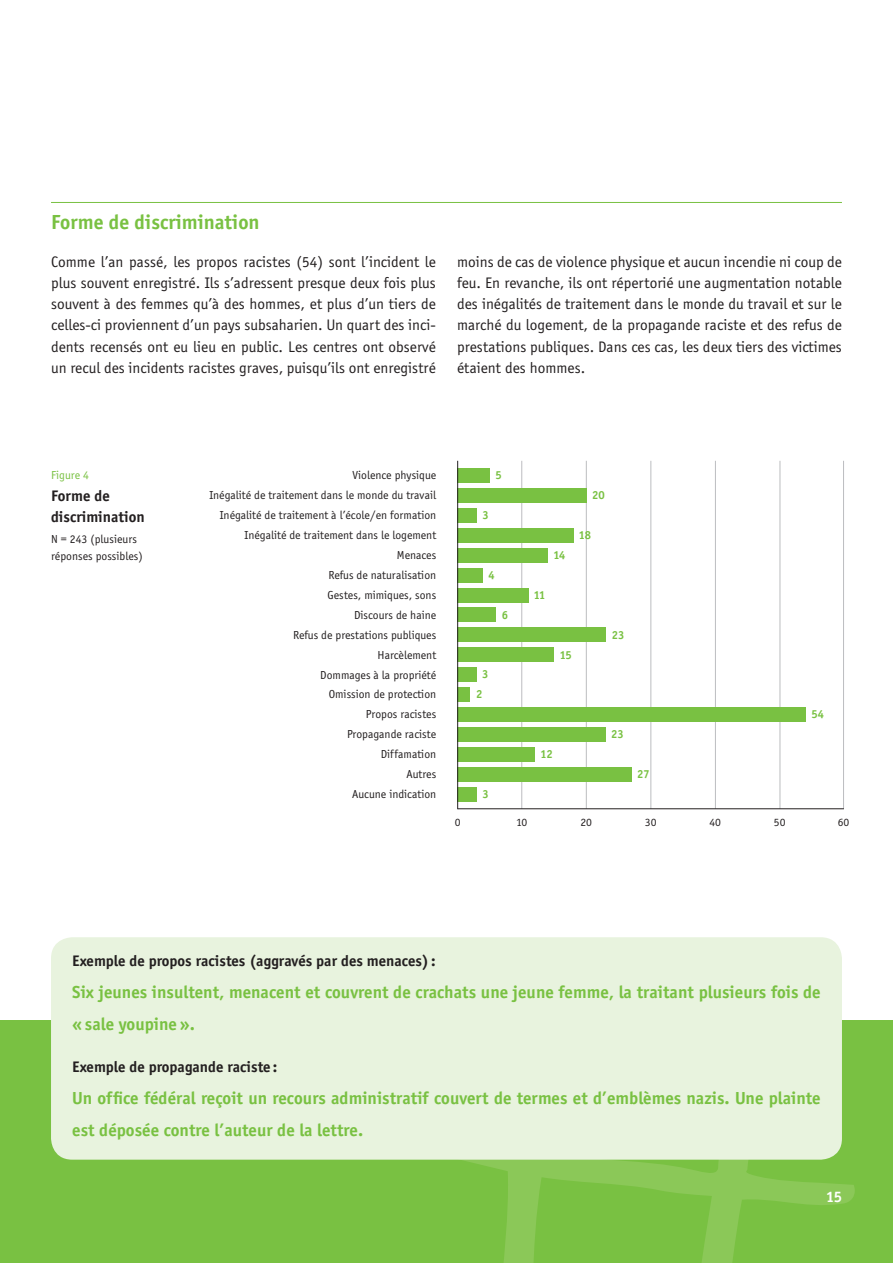
<style>
.page{position:relative;width:893px;height:1263px;background:#fff}
.page>*{position:absolute;margin:0;border:0;box-sizing:border-box;transform-origin:0 0}
.t1{font:700 21px "Officina Sans";color:#79c142}
.t2{font:700 18px/32px "Officina Sans";color:#79c142}
.t3{font:15.75px/21.3px "Officina Sans";color:#231f20;text-align:justify}
.t4{font:700 15.75px/21.3px "Officina Sans";color:#231f20}
.t5{font:700 15.75px "Officina Sans";color:#fff}
.t6{font:12px/20px "Officina Sans";color:#231f20}
.t7{font:700 12px/20px "Officina Sans";letter-spacing:-.015em;color:#79c142;text-align:center}
.t8{font:12px "Officina Sans";color:#79c142}
.t9{font:11.4px "Officina Sans";color:#231f20;scale:1.05 1}
</style>
<div class="page">
<div style="left:0;top:1020px;width:892px;height:243px;background:#79c142"></div>
<svg style="left:51px;top:1143px;width:804px;height:120px"></svg>
<hr style="left:51px;top:202px;width:791px;height:1px;background:#79c142">
<div style="left:51px;top:937px;width:791px;height:223px;background:#e8f3de;border-radius:21px"></div>
<hr style="left:521px;top:461px;width:1px;height:348px;background:#bcbdc0">
<hr style="left:586px;top:461px;width:1px;height:348px;background:#bcbdc0">
<hr style="left:650px;top:461px;width:1px;height:348px;background:#bcbdc0">
<hr style="left:715px;top:461px;width:1px;height:348px;background:#bcbdc0">
<hr style="left:780px;top:461px;width:1px;height:348px;background:#bcbdc0">
<div style="left:457px;top:787px;width:20px;height:15px;background:#79c142"></div>
<div style="left:457px;top:767px;width:175px;height:15px;background:#79c142"></div>
<div style="left:457px;top:747px;width:78px;height:15px;background:#79c142"></div>
<div style="left:457px;top:727px;width:149px;height:15px;background:#79c142"></div>
<div style="left:457px;top:707px;width:349px;height:15px;background:#79c142"></div>
<div style="left:457px;top:687px;width:13px;height:15px;background:#79c142"></div>
<div style="left:457px;top:667px;width:20px;height:15px;background:#79c142"></div>
<div style="left:457px;top:647px;width:97px;height:15px;background:#79c142"></div>
<div style="left:457px;top:627px;width:149px;height:15px;background:#79c142"></div>
<div style="left:457px;top:607px;width:39px;height:15px;background:#79c142"></div>
<div style="left:457px;top:587px;width:71px;height:15px;background:#79c142"></div>
<div style="left:457px;top:568px;width:26px;height:14px;background:#79c142"></div>
<div style="left:457px;top:548px;width:91px;height:15px;background:#79c142"></div>
<div style="left:457px;top:528px;width:117px;height:15px;background:#79c142"></div>
<div style="left:457px;top:508px;width:20px;height:15px;background:#79c142"></div>
<div style="left:457px;top:488px;width:130px;height:15px;background:#79c142"></div>
<div style="left:457px;top:468px;width:33px;height:15px;background:#79c142"></div>
<hr style="left:843px;top:461px;width:1px;height:348px;background:#bcbdc0">
<hr style="left:458px;top:808px;width:386px;height:1px;background:#231f20">
<hr style="left:457px;top:461px;width:1px;height:348px;background:#231f20">
<h1 class="t1" style="left:51px;top:209px;width:210px">Forme de discrimination</h1>
<p class="t3" style="left:51px;top:251px;width:386px">Comme l’an passé, les propos racistes (54) sont l’incident le plus souvent enregistré. Ils s’adressent presque deux fois plus souvent à des femmes qu’à des hommes, et plus d’un tiers de celles-ci proviennent d’un pays subsaharien. Un quart des inci&shy;dents recensés ont eu lieu en public. Les centres ont observé un recul des incidents racistes graves, puisqu’ils ont enregistré</p>
<p class="t3" style="left:457px;top:251px;width:386px">moins de cas de violence physique et aucun incendie ni coup de feu. En revanche, ils ont répertorié une augmentation notable des inégalités de traitement dans le monde du travail et sur le marché du logement, de la propagande raciste et des refus de prestations publiques. Dans ces cas, les deux tiers des victimes étaient des hommes.</p>
<p class="t8" style="left:51px;top:469px;width:40px">Figure 4</p>
<p class="t4" style="left:51px;top:484px;width:95px">Forme de discrimination</p>
<p class="t6" style="left:51px;top:531px;width:93px;line-height:16.5px">N = 243 (plusieurs réponses possibles)</p>
<p class="t6" style="left:209px;top:465px;width:228px;text-align:right">Violence physique<br>Inégalité de traitement dans le monde du travail<br>Inégalité de traitement à l’école/en formation<br>Inégalité de traitement dans le logement<br>Menaces<br>Refus de naturalisation<br>Gestes, mimiques, sons<br>Discours de haine<br>Refus de prestations publiques<br>Harcèlement<br>Dommages à la propriété<br>Omission de protection<br>Propos racistes<br>Propagande raciste<br>Diffamation<br>Autres<br>Aucune indication</p>
<p class="t7" style="left:495px;top:465px;width:8px">5</p>
<p class="t7" style="left:483px;top:505px;width:8px">3</p>
<p class="t7" style="left:489px;top:565px;width:8px">4</p>
<p class="t7" style="left:502px;top:605px;width:8px">6</p>
<p class="t7" style="left:476px;top:664px;width:14px">3<br>2</p>
<p class="t7" style="left:483px;top:784px;width:8px">3</p>
<p class="t7" style="left:553px;top:545px;width:14px">14</p>
<p class="t7" style="left:534px;top:585px;width:13px">11</p>
<p class="t7" style="left:592px;top:485px;width:14px">20</p>
<p class="t7" style="left:579px;top:525px;width:14px">18</p>
<p class="t7" style="left:560px;top:644px;width:14px">15</p>
<p class="t7" style="left:612px;top:624px;width:14px">23</p>
<p class="t7" style="left:541px;top:744px;width:14px">12</p>
<p class="t7" style="left:611px;top:724px;width:14px">23</p>
<p class="t7" style="left:637px;top:764px;width:14px">27</p>
<p class="t7" style="left:812px;top:704px;width:14px">54</p>
<p class="t9" style="left:455px;top:816px;width:7px">0</p>
<p class="t9" style="left:516px;top:816px;width:12px">10</p>
<p class="t9" style="left:580px;top:816px;width:13px">20</p>
<p class="t9" style="left:645px;top:816px;width:13px">30</p>
<p class="t9" style="left:709px;top:816px;width:13px">40</p>
<p class="t9" style="left:774px;top:816px;width:13px">50</p>
<p class="t9" style="left:838px;top:816px;width:13px">60</p>
<p class="t4" style="left:72px;top:950px;width:365px">Exemple de propos racistes (aggravés par des menaces) :</p>
<p class="t2" style="left:72px;top:976px;width:750px">Six jeunes insultent, menacent et couvrent de crachats une jeune femme, la traitant plusieurs fois de «sale youpine».</p>
<p class="t4" style="left:72px;top:1056px;width:206px">Exemple de propagande raciste :</p>
<p class="t2" style="left:72px;top:1082px;width:750px">Un office fédéral reçoit un recours administratif couvert de termes et d’emblèmes nazis. Une plainte est déposée contre l’auteur de la lettre.</p>
<p class="t5" style="left:826px;top:1187px;width:17px">15</p>
</div>
